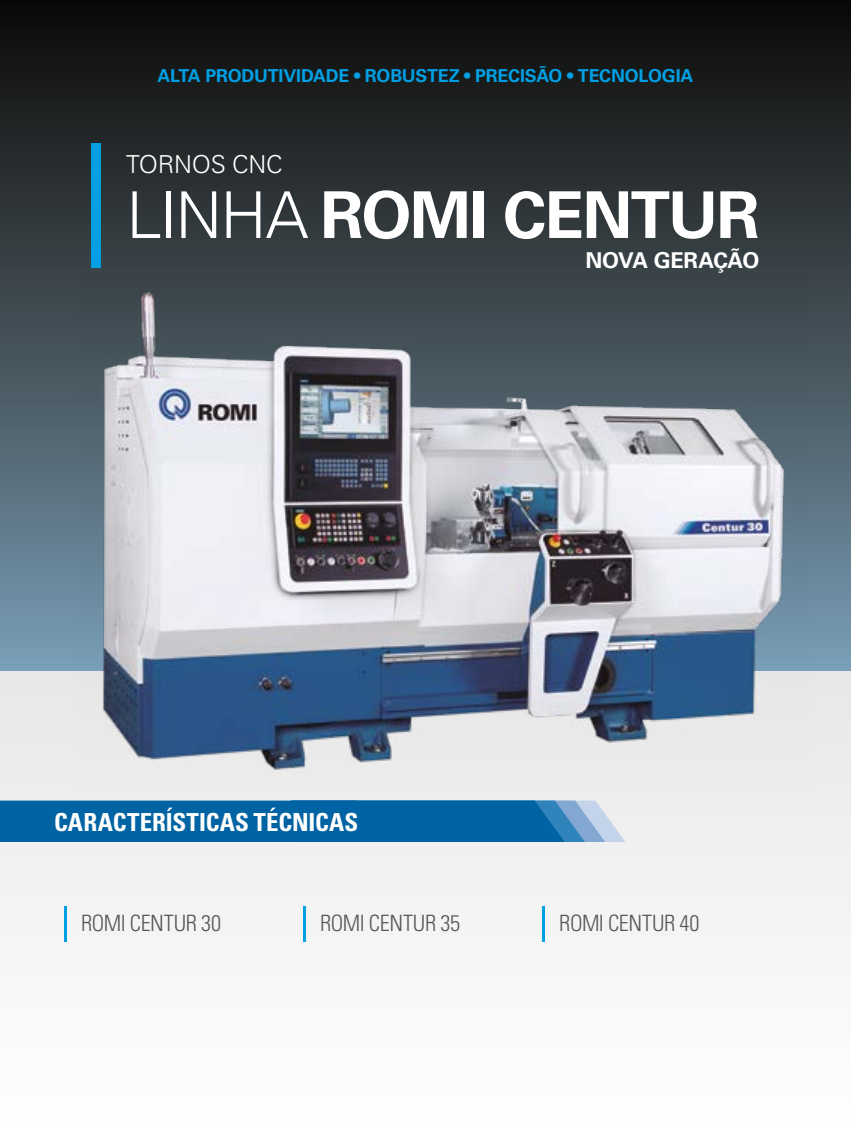
<style>
.page{position:relative;width:851px;height:1127px;background:#fff}
.page>*{position:absolute;margin:0;border:0;box-sizing:border-box;transform-origin:0 0}
.t1{font:700 64.5px "Univers";letter-spacing:-.03em;color:#fff}
.t2{font:700 condensed 24.9px "Univers";color:#fff}
.t3{font:300 24.75px "Univers";letter-spacing:-.01em;color:#fff}
.t4{font:300 condensed 22.5px "Univers";letter-spacing:-.02em;color:#575756}
.t5{font:700 21.75px "Univers";letter-spacing:-.015em;color:#fff}
.t6{font:700 17.85px "Univers";letter-spacing:-.01em;color:#009fe3}
.s1{font-weight:300}
</style>
<div class="page">
<div style="left:0;top:0;width:850px;height:694px;background:linear-gradient(to bottom,#0b0803,#7ea1b8)"></div>
<div style="left:0;top:672px;width:850px;height:455px;background:#f6f6f6"></div>
<div style="left:91px;top:143px;width:10px;height:124px;background:#009fe3"></div>
<img style="left:79px;top:272px;width:729px;height:505px">
<hr style="left:64px;top:906px;width:2px;height:35px;background:#009fe3">
<hr style="left:303px;top:906px;width:2px;height:35px;background:#009fe3">
<hr style="left:542px;top:906px;width:2px;height:35px;background:#009fe3">
<svg style="left:0;top:800px;width:625px;height:42px;background:#136eaa"></svg>
<p class="t6" style="left:157px;top:66px;width:537px">ALTA PRODUTIVIDADE • ROBUSTEZ • PRECISÃO • TECNOLOGIA</p>
<h3 class="t3" style="left:126px;top:149px;width:158px">TORNOS CNC</h3>
<h1 class="t1" style="left:126px;top:177px;width:635px"><span class="s1">LINHA</span> ROMI CENTUR</h1>
<h2 class="t2" style="left:54px;top:807px;width:305px">CARACTERÍSTICAS TÉCNICAS</h2>
<p class="t5" style="left:585px;top:248px;width:175px">NOVA GERAÇÃO</p>
<p class="t4" style="left:81px;top:909px;width:141px">ROMI CENTUR 30</p>
<p class="t4" style="left:320px;top:909px;width:141px">ROMI CENTUR 35</p>
<p class="t4" style="left:559px;top:909px;width:142px">ROMI CENTUR 40</p>
</div>
